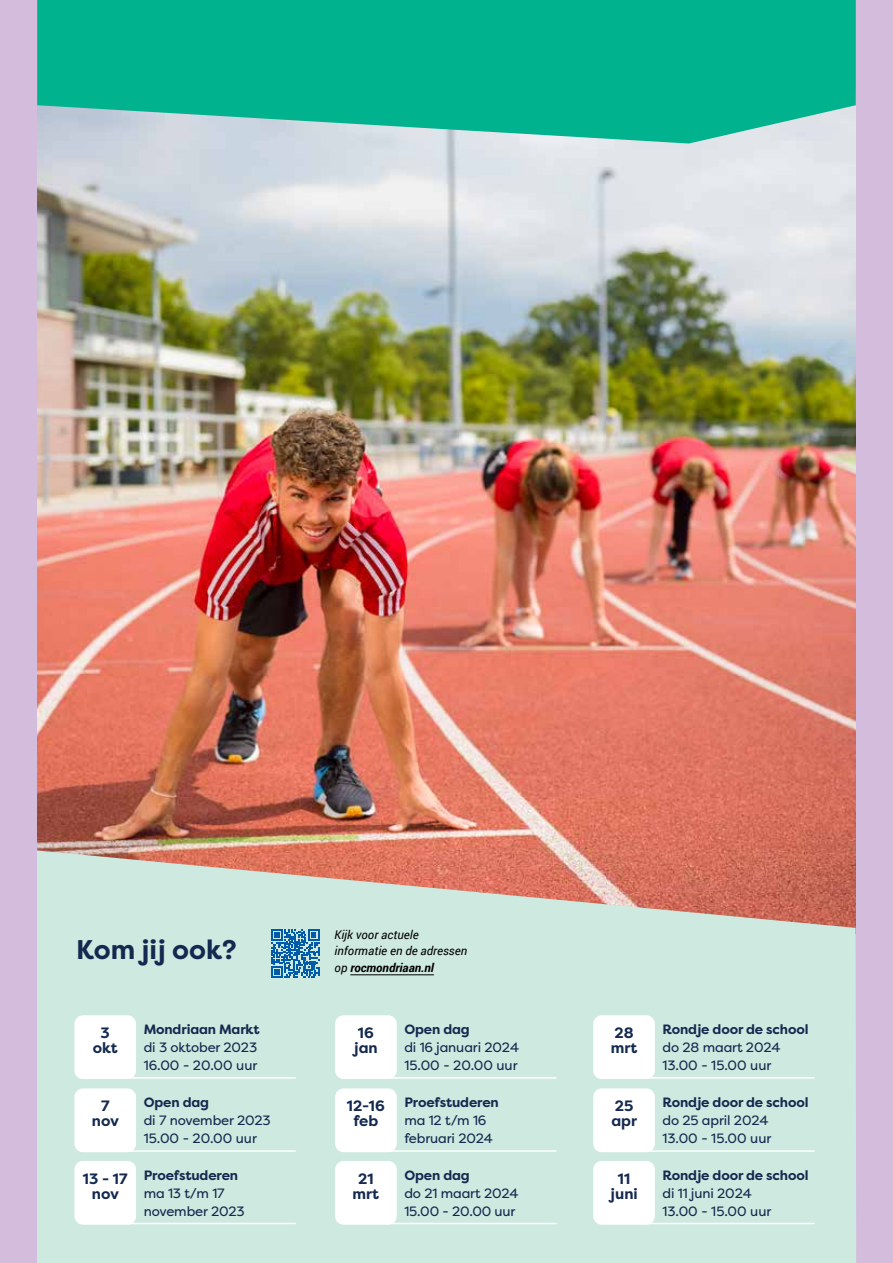
<style>
.page{position:relative;width:893px;height:1263px;background:#d4bddc}
.page>*{position:absolute;margin:0;border:0;box-sizing:border-box;transform-origin:0 0}
.t1{font:700 27px "Filson Pro";color:#13294f}
.t2{font:700 15px/15px "Filson Pro";color:#13294f;text-align:center}
.t3{font:13.5px/18px "Filson Pro";letter-spacing:-.01em;color:#13294f}
.t4{font:700 13.5px "Filson Pro";letter-spacing:-.01em;color:#13294f}
.t5{font:italic 12px/16.5px "Roboto";color:#000}
.s1{font-weight:700}
</style>
<div class="page">
<img style="left:37px;top:144px;width:819px;height:706px">
<svg style="left:37px;top:850px;width:819px;height:413px;background:#cedcd1"></svg>
<hr style="left:350px;top:974px;width:84px;height:1px;background:#000">
<svg style="left:271px;top:929px;width:48px;height:48px;background:#498dbc"></svg>
<svg style="left:37px;top:0;width:819px;height:144px;background:#1cb798"></svg>
<hr style="left:126px;top:1077px;width:170px;height:2px;background:#fff">
<div style="left:74px;top:1015px;width:62px;height:64px;background:#fff;border-radius:9px"></div>
<hr style="left:387px;top:1077px;width:169px;height:2px;background:#fff">
<div style="left:335px;top:1015px;width:62px;height:64px;background:#fff;border-radius:9px"></div>
<hr style="left:645px;top:1077px;width:169px;height:2px;background:#fff">
<div style="left:593px;top:1015px;width:62px;height:64px;background:#fff;border-radius:9px"></div>
<hr style="left:126px;top:1150px;width:170px;height:2px;background:#fff">
<div style="left:74px;top:1088px;width:62px;height:64px;background:#fff;border-radius:9px"></div>
<hr style="left:387px;top:1150px;width:169px;height:2px;background:#fff">
<div style="left:335px;top:1088px;width:62px;height:64px;background:#fff;border-radius:9px"></div>
<hr style="left:645px;top:1150px;width:169px;height:2px;background:#fff">
<div style="left:593px;top:1088px;width:62px;height:64px;background:#fff;border-radius:9px"></div>
<hr style="left:645px;top:1223px;width:169px;height:1px;background:#fff">
<div style="left:593px;top:1161px;width:62px;height:64px;background:#fff;border-radius:9px"></div>
<hr style="left:126px;top:1223px;width:170px;height:1px;background:#fff">
<div style="left:74px;top:1161px;width:62px;height:64px;background:#fff;border-radius:9px"></div>
<hr style="left:387px;top:1223px;width:169px;height:1px;background:#fff">
<div style="left:335px;top:1161px;width:62px;height:64px;background:#fff;border-radius:9px"></div>
<h1 class="t1" style="left:76px;top:933px;width:162px">Kom jij ook?</h1>
<p class="t5" style="left:335px;top:926px;width:134px">Kijk voor actuele informatie en de adressen op <span class="s1">rocmondriaan.nl</span></p>
<p class="t2" style="left:93px;top:1025px;width:27px">3 okt</p>
<p class="t4" style="left:144px;top:1021px;width:117px">Mondriaan Markt</p>
<p class="t3" style="left:144px;top:1038px;width:115px">di 3 oktober 2023<br>16.00 - 20.00 uur</p>
<p class="t2" style="left:354px;top:1025px;width:25px;text-align:left">16 jan</p>
<p class="t4" style="left:404px;top:1021px;width:67px">Open dag</p>
<p class="t3" style="left:404px;top:1038px;width:116px">di 16 januari 2024<br>15.00 - 20.00 uur</p>
<p class="t2" style="left:611px;top:1025px;width:28px;text-align:left">28 mrt</p>
<p class="t4" style="left:662px;top:1021px;width:148px">Rondje door de school</p>
<p class="t3" style="left:662px;top:1038px;width:120px">do 28 maart 2024<br>13.00 - 15.00 uur</p>
<p class="t2" style="left:92px;top:1099px;width:29px">7 nov</p>
<p class="t4" style="left:144px;top:1094px;width:67px">Open dag</p>
<p class="t3" style="left:144px;top:1111px;width:129px">di 7 november 2023<br>15.00 - 20.00 uur</p>
<p class="t2" style="left:347px;top:1099px;width:39px">12-16 feb</p>
<p class="t4" style="left:404px;top:1094px;width:96px">Proefstuderen</p>
<p class="t3" style="left:404px;top:1111px;width:90px">ma 12 t/m 16 februari 2024</p>
<p class="t2" style="left:611px;top:1099px;width:27px;text-align:left">25 apr</p>
<p class="t4" style="left:662px;top:1094px;width:148px">Rondje door de school</p>
<p class="t3" style="left:662px;top:1111px;width:110px">do 25 april 2024<br>13.00 - 15.00 uur</p>
<p class="t2" style="left:83px;top:1171px;width:46px">13 - 17 nov</p>
<p class="t4" style="left:144px;top:1167px;width:96px">Proefstuderen</p>
<p class="t3" style="left:144px;top:1184px;width:103px">ma 13 t/m 17 november 2023</p>
<p class="t2" style="left:353px;top:1171px;width:28px">21 mrt</p>
<p class="t4" style="left:404px;top:1167px;width:67px">Open dag</p>
<p class="t3" style="left:404px;top:1184px;width:116px">do 21 maart 2024<br>15.00 - 20.00 uur</p>
<p class="t2" style="left:610px;top:1171px;width:29px">11 juni</p>
<p class="t4" style="left:662px;top:1167px;width:148px">Rondje door de school</p>
<p class="t3" style="left:662px;top:1184px;width:110px">di 11 juni 2024<br>13.00 - 15.00 uur</p>
</div>
